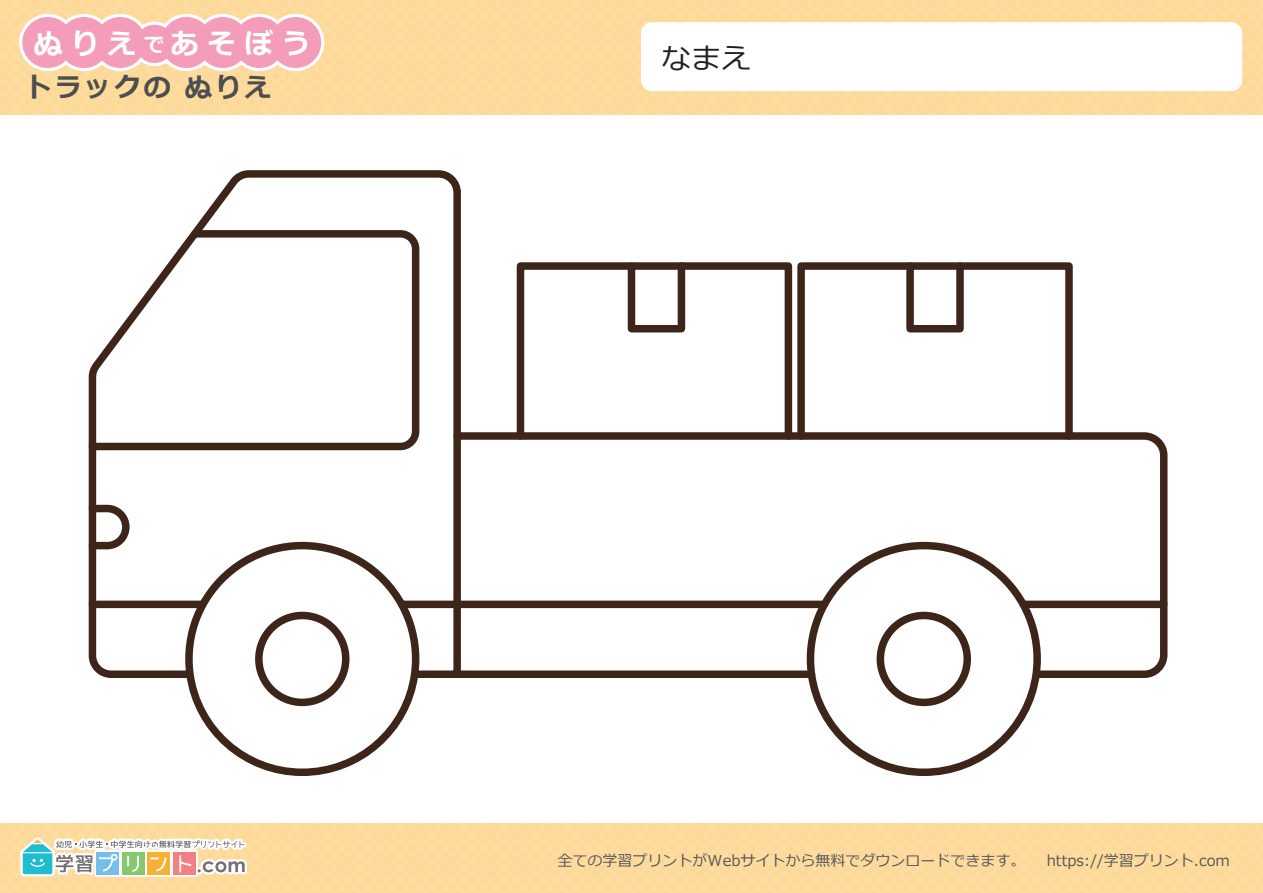
<style>
.page{position:relative;width:1263px;height:893px;background:#fff}
.page>*{position:absolute;margin:0;border:0;box-sizing:border-box;transform-origin:0 0}
.t1{font:30px "Meiryo";color:#231f20}
.t2{font:700 28.65px "Meiryo";letter-spacing:.3em;color:#fff}
.t3{font:700 27px "Meiryo";letter-spacing:.1em;color:#4d4e4f}
.t4{font:15px "Meiryo";color:#56595b}
.s1{font-size:20.7px}
</style>
<div class="page">
<svg style="left:88px;top:170px;width:373px;height:508px"></svg>
<svg style="left:450px;top:428px;width:718px;height:250px"></svg>
<svg style="left:181px;top:538px;width:242px;height:238px"></svg>
<div style="left:255px;top:612px;width:94px;height:94px;border:8px solid #3e2519;border-radius:50%"></div>
<svg style="left:803px;top:538px;width:242px;height:238px"></svg>
<div style="left:877px;top:612px;width:94px;height:94px;border:8px solid #3e2519;border-radius:50%"></div>
<div style="left:1023px;top:601px;width:141px;height:7px;background:#3e2519"></div>
<div style="left:92px;top:601px;width:111px;height:7px;background:#3e2519"></div>
<div style="left:402px;top:601px;width:422px;height:7px;background:#3e2519"></div>
<svg style="left:88px;top:226px;width:335px;height:228px"></svg>
<svg style="left:88px;top:501px;width:45px;height:53px"></svg>
<svg style="left:513px;top:262px;width:281px;height:181px"></svg>
<svg style="left:794px;top:262px;width:282px;height:181px"></svg>
<div style="left:628px;top:262px;width:57px;height:70px;border:8px solid #3e2519"></div>
<div style="left:906px;top:262px;width:58px;height:70px;border:8px solid #3e2519"></div>
<div style="left:0;top:0;width:1263px;height:114px;background:#fedca1"></div>
<div style="left:641px;top:22px;width:601px;height:69px;background:#fff;border-radius:11px"></div>
<div style="left:132px;top:22px;width:45px;height:44px;border:6px solid #fff;border-radius:50%"></div>
<div style="left:267px;top:14px;width:57px;height:57px;border:6px solid #fff;border-radius:50%"></div>
<div style="left:158px;top:14px;width:57px;height:57px;border:6px solid #fff;border-radius:50%"></div>
<div style="left:194px;top:14px;width:57px;height:57px;border:6px solid #fff;border-radius:50%"></div>
<div style="left:231px;top:14px;width:57px;height:57px;border:6px solid #fff;border-radius:50%"></div>
<div style="left:92px;top:14px;width:57px;height:57px;border:6px solid #fff;border-radius:50%"></div>
<div style="left:19px;top:14px;width:57px;height:57px;border:6px solid #fff;border-radius:50%"></div>
<div style="left:55px;top:14px;width:57px;height:57px;border:6px solid #fff;border-radius:50%"></div>
<div style="left:135px;top:25px;width:39px;height:38px;background:#f49dba;border-radius:50%"></div>
<div style="left:270px;top:17px;width:51px;height:51px;background:#f49dba;border-radius:50%"></div>
<div style="left:161px;top:17px;width:51px;height:51px;background:#f49dba;border-radius:50%"></div>
<div style="left:197px;top:17px;width:51px;height:51px;background:#f49dba;border-radius:50%"></div>
<div style="left:234px;top:17px;width:51px;height:51px;background:#f49dba;border-radius:50%"></div>
<div style="left:95px;top:17px;width:51px;height:51px;background:#f49dba;border-radius:50%"></div>
<div style="left:22px;top:17px;width:51px;height:51px;background:#f49dba;border-radius:50%"></div>
<div style="left:58px;top:17px;width:51px;height:51px;background:#f49dba;border-radius:50%"></div>
<div style="left:0;top:824px;width:1263px;height:69px;background:#fedca1"></div>
<svg style="left:11px;top:823px;width:239px;height:56px"></svg>
<h2 class="t2" style="left:34px;top:23px;width:278px">ぬりえ<span class="s1">で</span>あそぼう</h2>
<h3 class="t3" style="left:25px;top:68px;width:248px">トラックの ぬりえ</h3>
<h1 class="t1" style="left:661px;top:38px;width:91px">なまえ</h1>
<p class="t4" style="left:558px;top:850px;width:469px">全ての学習プリントがWebサイトから無料でダウンロードできます。</p>
<p class="t4" style="left:1047px;top:850px;width:185px">https://学習プリント.com</p>
</div>
